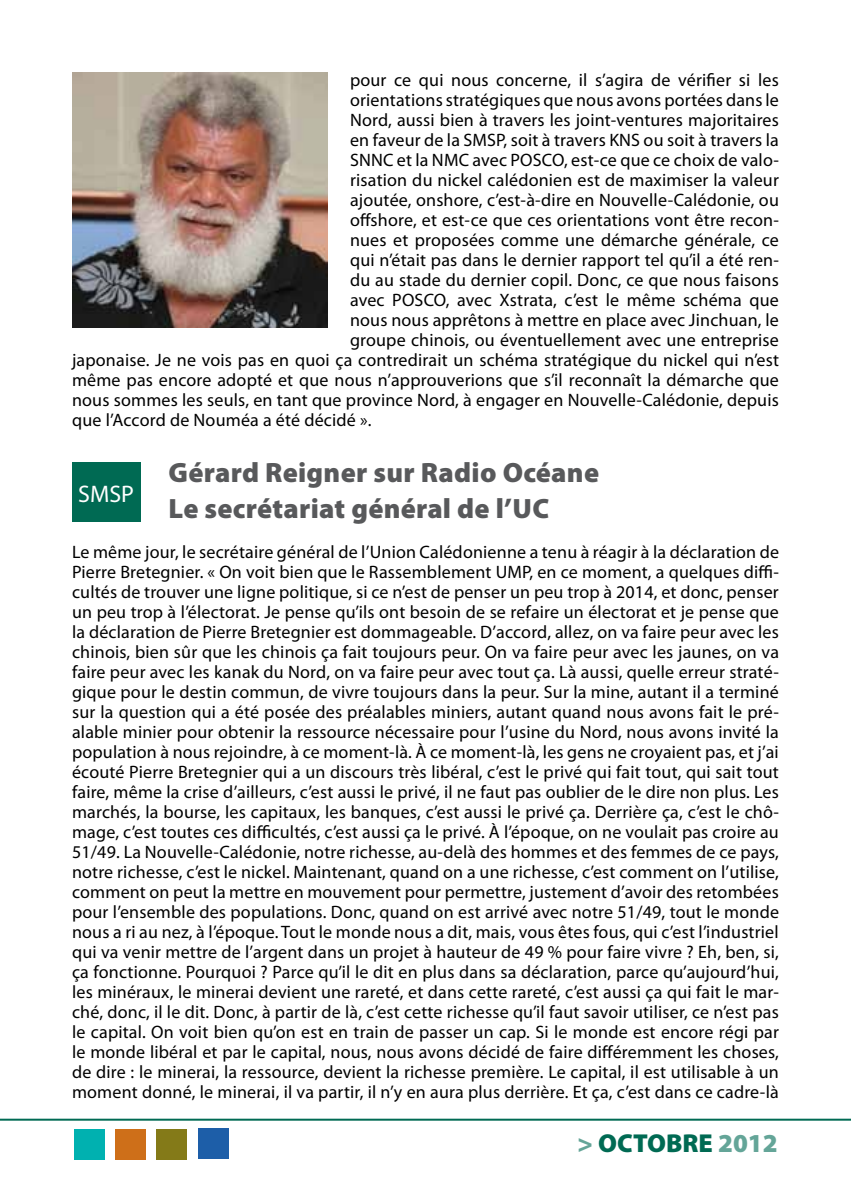
<style>
.page{position:relative;width:851px;height:1191px;background:#fff}
.page>*{position:absolute;margin:0;border:0;box-sizing:border-box;transform-origin:0 0}
.t1{font:900 28px/36px "Myriad Pro";letter-spacing:.01em;color:#58595b}
.t2{font:900 26px "Myriad Pro";color:#64a598}
.t3{font:900 26px "Myriad Pro";color:#006a53}
.t4{font:24px "Myriad Pro";color:#fff}
.t5{font:18px/20px "Myriad Pro";letter-spacing:.01em;color:#000;text-align:justify}
.s1{color:#64a598}
.s2{color:#006a53}
</style>
<div class="page">
<hr style="left:0;top:1118px;width:850px;height:2px;background:#006a53">
<div style="left:74px;top:1129px;width:30px;height:30px;background:#00b1b0"></div>
<div style="left:115px;top:1129px;width:31px;height:30px;background:#ce6f19"></div>
<div style="left:156px;top:1129px;width:31px;height:30px;background:#847a18"></div>
<div style="left:198px;top:1128px;width:31px;height:31px;background:#1d5ea8"></div>
<img style="left:72px;top:72px;width:255px;height:255px">
<div style="left:72px;top:462px;width:68px;height:59px;background:#006a53"></div>
<p class="t5" style="left:350px;top:69px;width:430px">pour ce qui nous concerne, il s’agira de vérifier si les</p>
<p class="t5" style="left:350px;top:89px;width:430px">orientations stratégiques que nous avons portées dans le</p>
<p class="t5" style="left:350px;top:109px;width:430px">Nord, aussi bien à travers les joint-ventures majoritaires</p>
<p class="t5" style="left:350px;top:129px;width:430px">en faveur de la SMSP, soit à travers KNS ou soit à travers la</p>
<p class="t5" style="left:350px;top:149px;width:430px">SNNC et la NMC avec POSCO, est-ce que ce choix de valo-</p>
<p class="t5" style="left:350px;top:169px;width:430px">risation du nickel calédonien est de maximiser la valeur</p>
<p class="t5" style="left:350px;top:189px;width:430px">ajoutée, onshore, c’est-à-dire en Nouvelle-Calédonie, ou</p>
<p class="t5" style="left:350px;top:209px;width:430px">offshore, et est-ce que ces orientations vont être recon-</p>
<p class="t5" style="left:350px;top:229px;width:430px">nues et proposées comme une démarche générale, ce</p>
<p class="t5" style="left:350px;top:249px;width:430px">qui n’était pas dans le dernier rapport tel qu’il a été ren-</p>
<p class="t5" style="left:350px;top:269px;width:430px">du au stade du dernier copil. Donc, ce que nous faisons</p>
<p class="t5" style="left:350px;top:289px;width:430px">avec POSCO, avec Xstrata, c’est le même schéma que</p>
<p class="t5" style="left:350px;top:309px;width:430px">nous nous apprêtons à mettre en place avec Jinchuan, le</p>
<p class="t5" style="left:350px;top:329px;width:430px">groupe chinois, ou éventuellement avec une entreprise</p>
<p class="t5" style="left:72px;top:349px;width:708px">japonaise. Je ne vois pas en quoi ça contredirait un schéma stratégique du nickel qui n’est</p>
<p class="t5" style="left:72px;top:369px;width:708px">même pas encore adopté et que nous n’approuverions que s’il reconnaît la démarche que</p>
<p class="t5" style="left:72px;top:389px;width:708px">nous sommes les seuls, en tant que province Nord, à engager en Nouvelle-Calédonie, depuis</p>
<p class="t5" style="left:72px;top:409px;width:301px">que l’Accord de Nouméa a été décidé ».</p>
<h1 class="t1" style="left:168px;top:453px;width:432px">Gérard Reigner sur Radio Océane<br>Le secrétariat général de l’UC</h1>
<p class="t5" style="left:72px;top:541px;width:708px">Le même jour, le secrétaire général de l’Union Calédonienne a tenu à réagir à la déclaration de Pierre Bretegnier. « On voit bien que le Rassemblement UMP, en ce moment, a quelques diffi&shy;cultés de trouver une ligne politique, si ce n’est de penser un peu trop à 2014, et donc, penser un peu trop à l’électorat. Je pense qu’ils ont besoin de se refaire un électorat et je pense que la déclaration de Pierre Bretegnier est dommageable. D’accord, allez, on va faire peur avec les chinois, bien sûr que les chinois ça fait toujours peur. On va faire peur avec les jaunes, on va faire peur avec les kanak du Nord, on va faire peur avec tout ça. Là aussi, quelle erreur straté&shy;gique pour le destin commun, de vivre toujours dans la peur. Sur la mine, autant il a terminé sur la question qui a été posée des préalables miniers, autant quand nous avons fait le pré&shy;alable minier pour obtenir la ressource nécessaire pour l’usine du Nord, nous avons invité la population à nous rejoindre, à ce moment-là. À ce moment-là, les gens ne croyaient pas, et j’ai écouté Pierre Bretegnier qui a un discours très libéral, c’est le privé qui fait tout, qui sait tout faire, même la crise d’ailleurs, c’est aussi le privé, il ne faut pas oublier de le dire non plus. Les marchés, la bourse, les capitaux, les banques, c’est aussi le privé ça. Derrière ça, c’est le chô&shy;mage, c’est toutes ces difficultés, c’est aussi ça le privé. À l’époque, on ne voulait pas croire au 51/49. La Nouvelle-Calédonie, notre richesse, au-delà des hommes et des femmes de ce pays, notre richesse, c’est le nickel. Maintenant, quand on a une richesse, c’est comment on l’utilise, comment on peut la mettre en mouvement pour permettre, justement d’avoir des retombées pour l’ensemble des populations. Donc, quand on est arrivé avec notre 51/49, tout le monde nous a ri au nez, à l’époque. Tout le monde nous a dit, mais, vous êtes fous, qui c’est l’industriel qui va venir mettre de l’argent dans un projet à hauteur de 49 % pour faire vivre ? Eh, ben, si, ça fonctionne. Pourquoi ? Parce qu’il le dit en plus dans sa déclaration, parce qu’aujourd’hui, les minéraux, le minerai devient une rareté, et dans cette rareté, c’est aussi ça qui fait le mar&shy;ché, donc, il le dit. Donc, à partir de là, c’est cette richesse qu’il faut savoir utiliser, ce n’est pas le capital. On voit bien qu’on est en train de passer un cap. Si le monde est encore régi par le monde libéral et par le capital, nous, nous avons décidé de faire différemment les choses, de dire : le minerai, la ressource, devient la richesse première. Le capital, il est utilisable à un moment donné, le minerai, il va partir, il n’y en aura plus derrière. Et ça, c’est dans ce cadre-là</p>
<h2 class="t3" style="left:577px;top:1126px;width:39px"><span class="s1">&gt;</span>OCTO</h2>
<h2 class="t2" style="left:666px;top:1126px;width:113px"><span class="s2">BRE</span> 2012</h2>
<h3 class="t4" style="left:78px;top:479px;width:57px">SMSP</h3>
</div>
